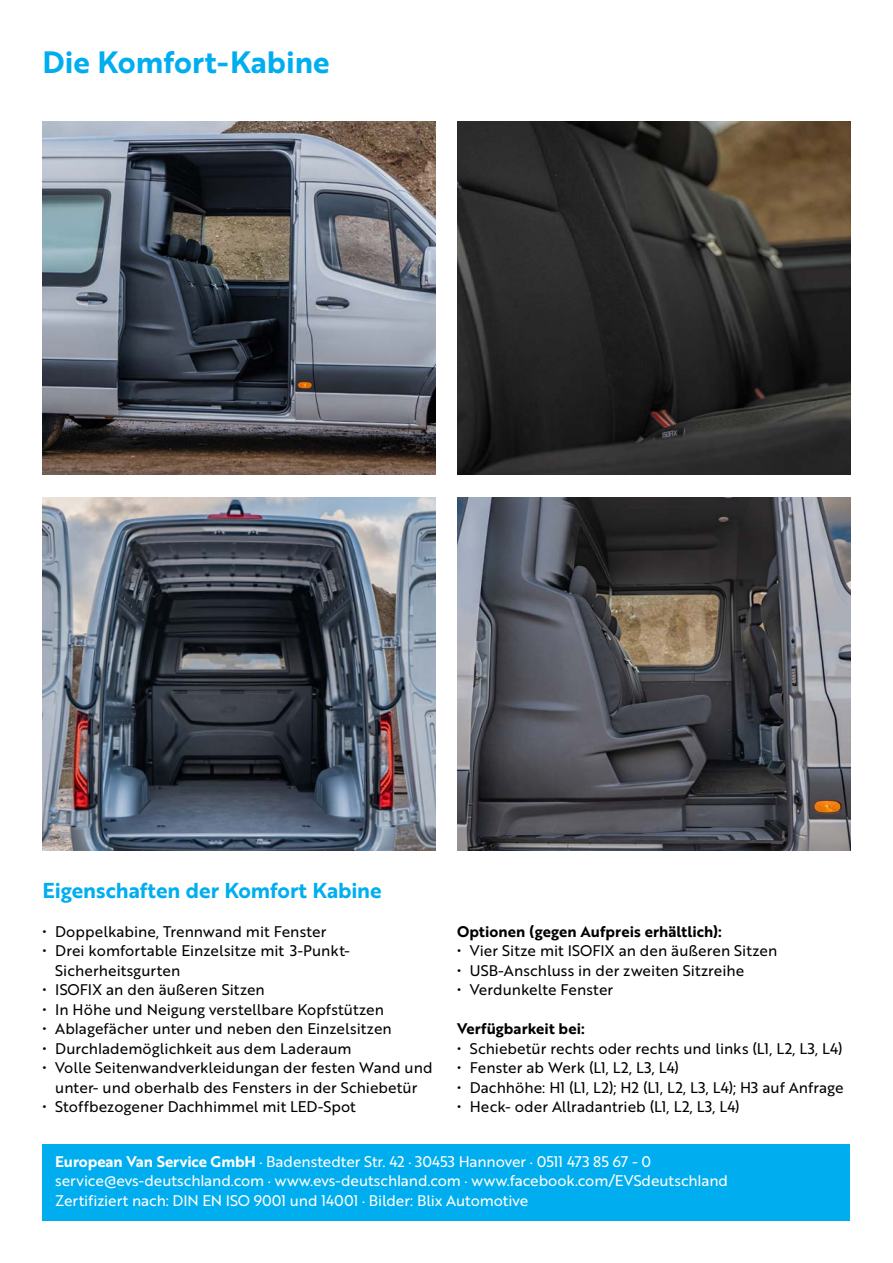
<style>
.page{position:relative;width:893px;height:1263px;background:#fff}
.page>*{position:absolute;margin:0;border:0;box-sizing:border-box;transform-origin:0 0}
.t1{font:30px "Brother 1816 Bold";color:#00aeef}
.t2{font:21px "Brother 1816 Bold";letter-spacing:-.005em;color:#00aeef}
.t3{font:15px/19.5px "Brother 1816 Regular";letter-spacing:.005em;color:#000}
.t4{font:15px/19.5px "Brother 1816 Regular";letter-spacing:-.005em;color:#fff}
.t5{font:15px "Brother 1816 Bold";letter-spacing:.005em;color:#000}
.s1{font-family:"Brother 1816 Bold"}
</style>
<div class="page">
<img style="left:43px;top:121px;width:393px;height:353px">
<img style="left:457px;top:497px;width:393px;height:353px">
<img style="left:457px;top:121px;width:393px;height:353px">
<img style="left:43px;top:497px;width:393px;height:353px">
<div style="left:43px;top:1144px;width:807px;height:76px;background:#00aeef"></div>
<h1 class="t1" style="left:43px;top:39px;width:289px">Die Komfort-Kabine</h1>
<h2 class="t2" style="left:43px;top:874px;width:341px">Eigenschaften der Komfort Kabine</h2>
<p class="t3" style="left:43px;top:921px;width:285px">• Doppelkabine, Trennwand mit Fenster</p>
<p class="t3" style="left:55px;top:940px;width:296px;text-indent:-13px">• Drei komfortable Einzelsitze mit 3-Punkt-<br>Sicherheitsgurten</p>
<p class="t3" style="left:43px;top:979px;width:224px">• ISOFIX an den äußeren Sitzen</p>
<p class="t3" style="left:43px;top:999px;width:343px">• In Höhe und Neigung verstellbare Kopfstützen</p>
<p class="t3" style="left:43px;top:1018px;width:351px">• Ablagefächer unter und neben den Einzelsitzen</p>
<p class="t3" style="left:43px;top:1038px;width:311px">• Durchlademöglichkeit aus dem Laderaum</p>
<p class="t3" style="left:43px;top:1057px;width:392px;text-align:center">• Volle Seitenwandverkleidungan der festen Wand und unter- und oberhalb des Fensters in der Schiebetür</p>
<p class="t3" style="left:43px;top:1096px;width:315px">• Stoffbezogener Dachhimmel mit LED-Spot</p>
<p class="t5" style="left:457px;top:920px;width:266px">Optionen (gegen Aufpreis erhältlich):</p>
<p class="t3" style="left:457px;top:940px;width:322px">• Vier Sitze mit ISOFIX an den äußeren Sitzen</p>
<p class="t3" style="left:457px;top:960px;width:289px">• USB-Anschluss in der zweiten Sitzreihe</p>
<p class="t3" style="left:457px;top:979px;width:158px">• Verdunkelte Fenster</p>
<p class="t5" style="left:457px;top:1017px;width:129px">Verfügbarkeit bei:</p>
<p class="t3" style="left:457px;top:1038px;width:387px">• Schiebetür rechts oder rechts und links (L1, L2, L3, L4)</p>
<p class="t3" style="left:457px;top:1057px;width:223px">• Fenster ab Werk (L1, L2, L3, L4)</p>
<p class="t3" style="left:457px;top:1077px;width:388px">• Dachhöhe: H1 (L1, L2); H2 (L1, L2, L3, L4); H3 auf Anfrage</p>
<p class="t3" style="left:457px;top:1096px;width:284px">• Heck- oder Allradantrieb (L1, L2, L3, L4)</p>
<p class="t4" style="left:55px;top:1151px;width:674px"><span class="s1">European Van Service GmbH</span> · Badenstedter Str. 42 · 30453 Hannover · 0511 473 85 67 - 0 service@evs-deutschland.com · www.evs-deutschland.com · www.facebook.com/EVSdeutschland<br>Zertifiziert nach: DIN EN ISO 9001 und 14001 · Bilder: Blix Automotive</p>
</div>
